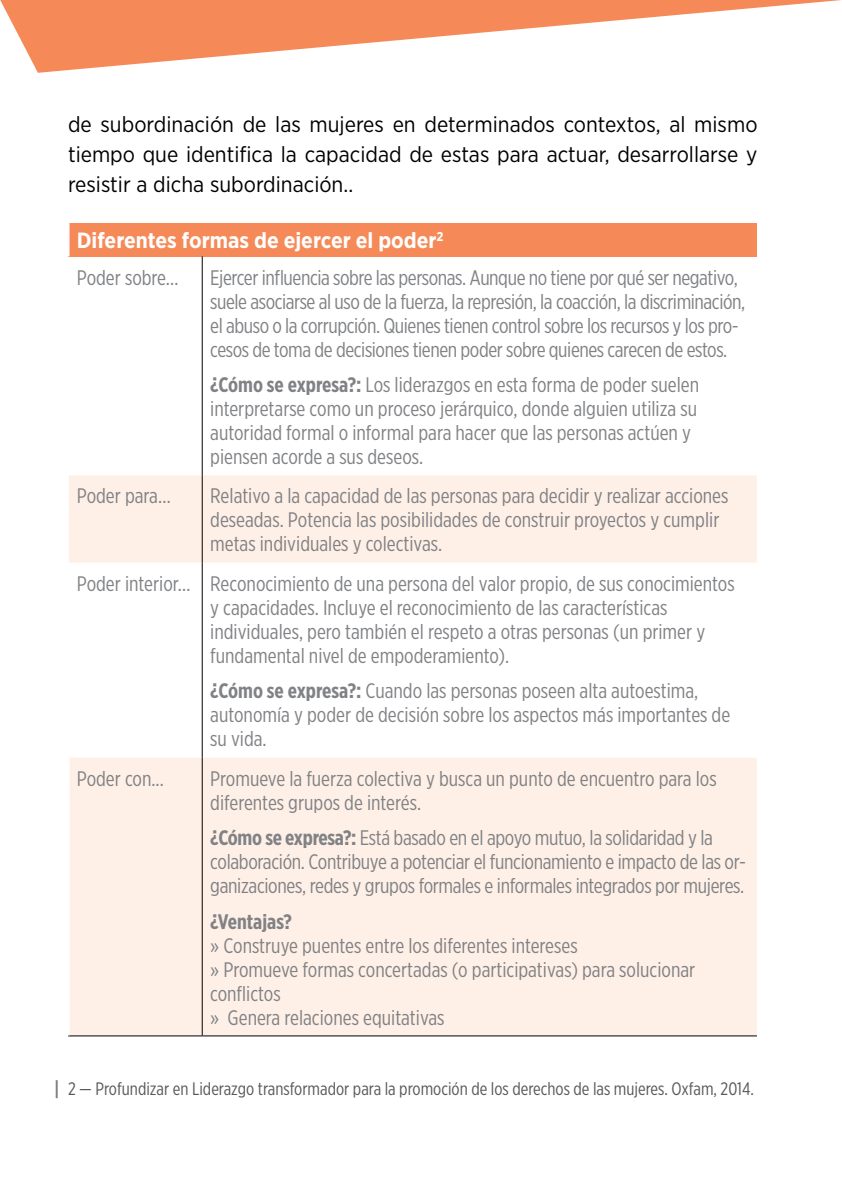
<style>
.page{position:relative;width:842px;height:1191px;background:#fff}
.page>*{position:absolute;margin:0;border:0;box-sizing:border-box;transform-origin:0 0}
.CT{font:22px/30px "Gotham Narrow";color:#000;text-align:justify}
.tit_tablas{font:700 22px "Gotham Narrow";color:#fff}
.tabla_inter_text{font:21px/24px "Gotham X Narrow";color:#808285}
.tabla_inter_text-2{font:21px/24px "Gotham X Narrow";letter-spacing:-.02em;color:#808285}
.tabla_inter_text-3{font:700 21px "Gotham X Narrow";color:#808285}
.Nota_al_pie{font:18px "Gotham X Narrow";color:#58595b}
.s1{font-weight:700}
</style>
<div class="page">
<div style="left:69px;top:223px;width:688px;height:33px;background:#f68958"></div>
<svg style="left:69px;top:475px;width:688px;height:560px;fill:#fff0e7"></svg>
<hr style="left:68px;top:223px;width:2px;height:33px;background:#fff">
<hr style="left:202px;top:256px;width:1px;height:219px;background:#000">
<hr style="left:202px;top:475px;width:1px;height:88px;background:#000">
<hr style="left:202px;top:563px;width:1px;height:194px;background:#000">
<hr style="left:202px;top:757px;width:1px;height:278px;background:#000">
<hr style="left:68px;top:1035px;width:134px;height:1px;background:#000">
<hr style="left:202px;top:1035px;width:555px;height:1px;background:#000">
<hr style="left:68px;top:563px;width:2px;height:194px;background:#fff">
<hr style="left:68px;top:757px;width:2px;height:278px;background:#fff">
<svg style="left:56px;top:1080px;width:2px;height:18px"></svg>
<svg style="left:0;top:0;width:841px;height:73px"></svg>
<p class="CT" style="left:68px;top:109px;width:691px">de subordinación de las mujeres en determinados contextos, al mismo tiempo que identifica la capacidad de estas para actuar, desarrollarse y resistir a dicha subordinación..</p>
<p class="tit_tablas" style="left:77px;top:226px;width:368px">Diferentes formas de ejercer el poder<sup>2</sup></p>
<p class="tabla_inter_text" style="left:77px;top:265px;width:103px">Poder sobre…</p>
<p class="tabla_inter_text-2" style="left:210px;top:265px;width:536px">Ejercer influencia sobre las personas. Aunque no tiene por qué ser negativo, suele asociarse al uso de la fuerza, la represión, la coacción, la discriminación, el abuso o la corrupción. Quienes tienen control sobre los recursos y los pro&shy;cesos de toma de decisiones tienen poder sobre quienes carecen de estos.</p>
<p class="tabla_inter_text" style="left:210px;top:372px;width:490px"><span class="s1">¿Cómo se expresa?:</span> Los liderazgos en esta forma de poder suelen interpretarse como un proceso jerárquico, donde alguien utiliza su autoridad formal o informal para hacer que las personas actúen y piensen acorde a sus deseos.</p>
<p class="tabla_inter_text" style="left:77px;top:484px;width:95px">Poder para…</p>
<p class="tabla_inter_text" style="left:210px;top:484px;width:520px">Relativo a la capacidad de las personas para decidir y realizar acciones deseadas. Potencia las posibilidades de construir proyectos y cumplir metas individuales y colectivas.</p>
<p class="tabla_inter_text" style="left:77px;top:571px;width:115px">Poder interior…</p>
<p class="tabla_inter_text" style="left:210px;top:571px;width:526px">Reconocimiento de una persona del valor propio, de sus conocimientos y capacidades. Incluye el reconocimiento de las características individuales, pero también el respeto a otras personas (un primer y fundamental nivel de empoderamiento).</p>
<p class="tabla_inter_text" style="left:210px;top:678px;width:522px"><span class="s1">¿Cómo se expresa?:</span> Cuando las personas poseen alta autoestima, autonomía y poder de decisión sobre los aspectos más importantes de su vida.</p>
<p class="tabla_inter_text" style="left:77px;top:766px;width:89px">Poder con...</p>
<p class="tabla_inter_text" style="left:210px;top:766px;width:508px">Promueve la fuerza colectiva y busca un punto de encuentro para los diferentes grupos de interés.</p>
<p class="tabla_inter_text" style="left:210px;top:825px;width:537px"><span class="s1">¿Cómo se expresa?:</span> Está basado en el apoyo mutuo, la solidaridad y la colaboración. Contribuye a potenciar el funcionamiento e impacto de las or&shy;ganizaciones, redes y grupos formales e informales integrados por mujeres.</p>
<p class="tabla_inter_text-3" style="left:210px;top:908px;width:83px">¿Ventajas?</p>
<p class="tabla_inter_text" style="left:210px;top:933px;width:369px">» Construye puentes entre los diferentes intereses</p>
<p class="tabla_inter_text" style="left:210px;top:957px;width:486px">» Promueve formas concertadas (o participativas) para solucionar conflictos</p>
<p class="tabla_inter_text" style="left:210px;top:1005px;width:236px">» Genera relaciones equitativas</p>
<p class="Nota_al_pie" style="left:68px;top:1077px;width:687px">2 — Profundizar en Liderazgo transformador para la promoción de los derechos de las mujeres. Oxfam, 2014.</p>
</div>
